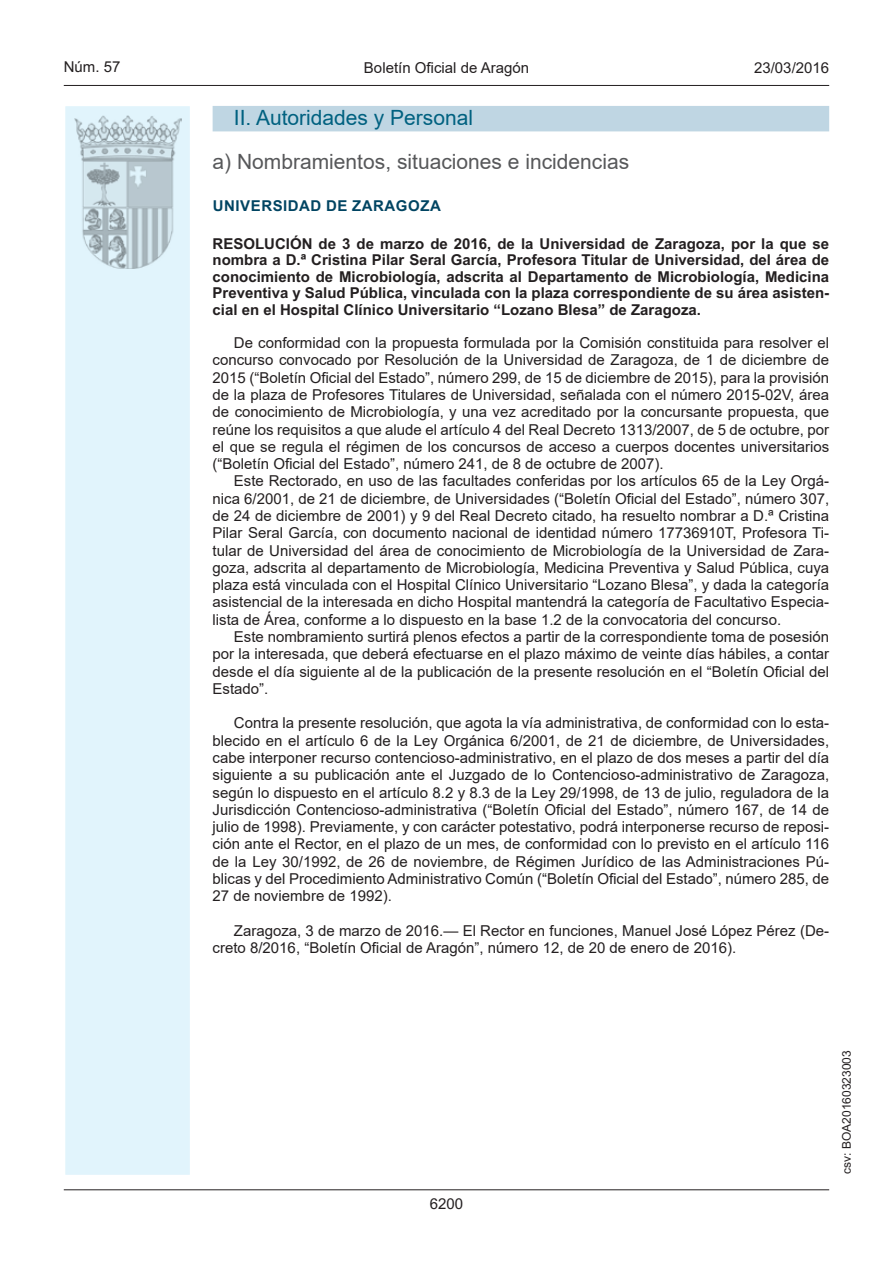
<style>
.page{position:relative;width:893px;height:1263px;background:#fff}
.page>*{position:absolute;margin:0;border:0;box-sizing:border-box;transform-origin:0 0}
.t1{font:21px "Arial MT2";color:#57585a}
.t2{font:21px "Arial MT2";color:#006180}
.t3{font:15px/17.2px "Arial MT2";color:#231f20;text-align:justify}
.t4{font:700 15px/16.5px "Arial";color:#231f20;text-align:justify}
.t5{font:700 15px "Arial";letter-spacing:.035em;color:#004462}
.t6{font:15px "Arial";color:#231f20}
.t7{font:12px "Arial";color:#231f20}
</style>
<div class="page">
<hr style="left:64px;top:85px;width:765px;height:1px;background:#231f20">
<div style="left:64px;top:105px;width:127px;height:1071px;background:#e1f4fc;border:2px solid #fff"></div>
<img style="left:75px;top:115px;width:106px;height:153px">
<hr style="left:64px;top:1189px;width:765px;height:1px;background:#231f20">
<div style="left:213px;top:106px;width:616px;height:25px;background:#bfd6e3"></div>
<p class="t6" style="left:64px;top:57px;width:58px">Núm. 57</p>
<p class="t3" style="left:364px;top:59px;width:167px">Boletín Oficial de Aragón</p>
<p class="t6" style="left:754px;top:57px;width:77px">23/03/2016</p>
<h1 class="t2" style="left:234px;top:103px;width:241px">II. Autoridades y Personal</h1>
<h1 class="t1" style="left:213px;top:147px;width:418px">a) Nombramientos, situaciones e incidencias</h1>
<p class="t5" style="left:213px;top:195px;width:229px">UNIVERSIDAD DE ZARAGOZA</p>
<p class="t4" style="left:213px;top:236px;width:618px">RESOLUCIÓN de 3 de marzo de 2016, de la Universidad de Zaragoza, por la que se nombra a D.ª Cristina Pilar Seral García, Profesora Titular de Universidad, del área de conocimiento de Microbiología, adscrita al Departamento de Microbiología, Medicina Preventiva y Salud Pública, vinculada con la plaza correspondiente de su área asisten&shy;cial en el Hospital Clínico Universitario “Lozano Blesa” de Zaragoza.</p>
<p class="t3" style="left:213px;top:334px;width:618px;text-indent:21px">De conformidad con la propuesta formulada por la Comisión constituida para resolver el concurso convocado por Resolución de la Universidad de Zaragoza, de 1 de diciembre de 2015 (“Boletín Oficial del Estado”, número 299, de 15 de diciembre de 2015), para la provisión de la plaza de Profesores Titulares de Universidad, señalada con el número 2015-02V, área de conocimiento de Microbiología, y una vez acreditado por la concursante propuesta, que reúne los requisitos a que alude el artículo 4 del Real Decreto 1313/2007, de 5 de octubre, por el que se regula el régimen de los concursos de acceso a cuerpos docentes universitarios (“Boletín Oficial del Estado”, número 241, de 8 de octubre de 2007).</p>
<p class="t3" style="left:213px;top:472px;width:618px;text-indent:21px">Este Rectorado, en uso de las facultades conferidas por los artículos 65 de la Ley Orgá&shy;nica 6/2001, de 21 de diciembre, de Universidades (“Boletín Oficial del Estado”, número 307, de 24 de diciembre de 2001) y 9 del Real Decreto citado, ha resuelto nombrar a D.ª Cristina Pilar Seral García, con documento nacional de identidad número 17736910T, Profesora Ti&shy;tular de Universidad del área de conocimiento de Microbiología de la Universidad de Zara&shy;goza, adscrita al departamento de Microbiología, Medicina Preventiva y Salud Pública, cuya plaza está vinculada con el Hospital Clínico Universitario “Lozano Blesa”, y dada la categoría asistencial de la interesada en dicho Hospital mantendrá la categoría de Facultativo Especia&shy;lista de Área, conforme a lo dispuesto en la base 1.2 de la convocatoria del concurso.</p>
<p class="t3" style="left:213px;top:628px;width:618px;text-indent:21px">Este nombramiento surtirá plenos efectos a partir de la correspondiente toma de posesión por la interesada, que deberá efectuarse en el plazo máximo de veinte días hábiles, a contar desde el día siguiente al de la publicación de la presente resolución en el “Boletín Oficial del Estado”.</p>
<p class="t3" style="left:213px;top:714px;width:618px;text-indent:21px">Contra la presente resolución, que agota la vía administrativa, de conformidad con lo esta&shy;blecido en el artículo 6 de la Ley Orgánica 6/2001, de 21 de diciembre, de Universidades, cabe interponer recurso contencioso-administrativo, en el plazo de dos meses a partir del día siguiente a su publicación ante el Juzgado de lo Contencioso-administrativo de Zaragoza, según lo dispuesto en el artículo 8.2 y 8.3 de la Ley 29/1998, de 13 de julio, reguladora de la Jurisdicción Contencioso-administrativa (“Boletín Oficial del Estado”, número 167, de 14 de julio de 1998). Previamente, y con carácter potestativo, podrá interponerse recurso de reposi&shy;ción ante el Rector, en el plazo de un mes, de conformidad con lo previsto en el artículo 116 de la Ley 30/1992, de 26 de noviembre, de Régimen Jurídico de las Administraciones Pú&shy;blicas y del Procedimiento Administrativo Común (“Boletín Oficial del Estado”, número 285, de 27 de noviembre de 1992).</p>
<p class="t3" style="left:213px;top:922px;width:618px;text-indent:21px">Zaragoza, 3 de marzo de 2016.— El Rector en funciones, Manuel José López Pérez (De&shy;creto 8/2016, “Boletín Oficial de Aragón”, número 12, de 20 de enero de 2016).</p>
<p class="t6" style="left:430px;top:1193px;width:35px">6200</p>
<p class="t7" style="left:838px;top:1174px;width:125px;rotate:-90deg">csv: BOA20160323003</p>
</div>
